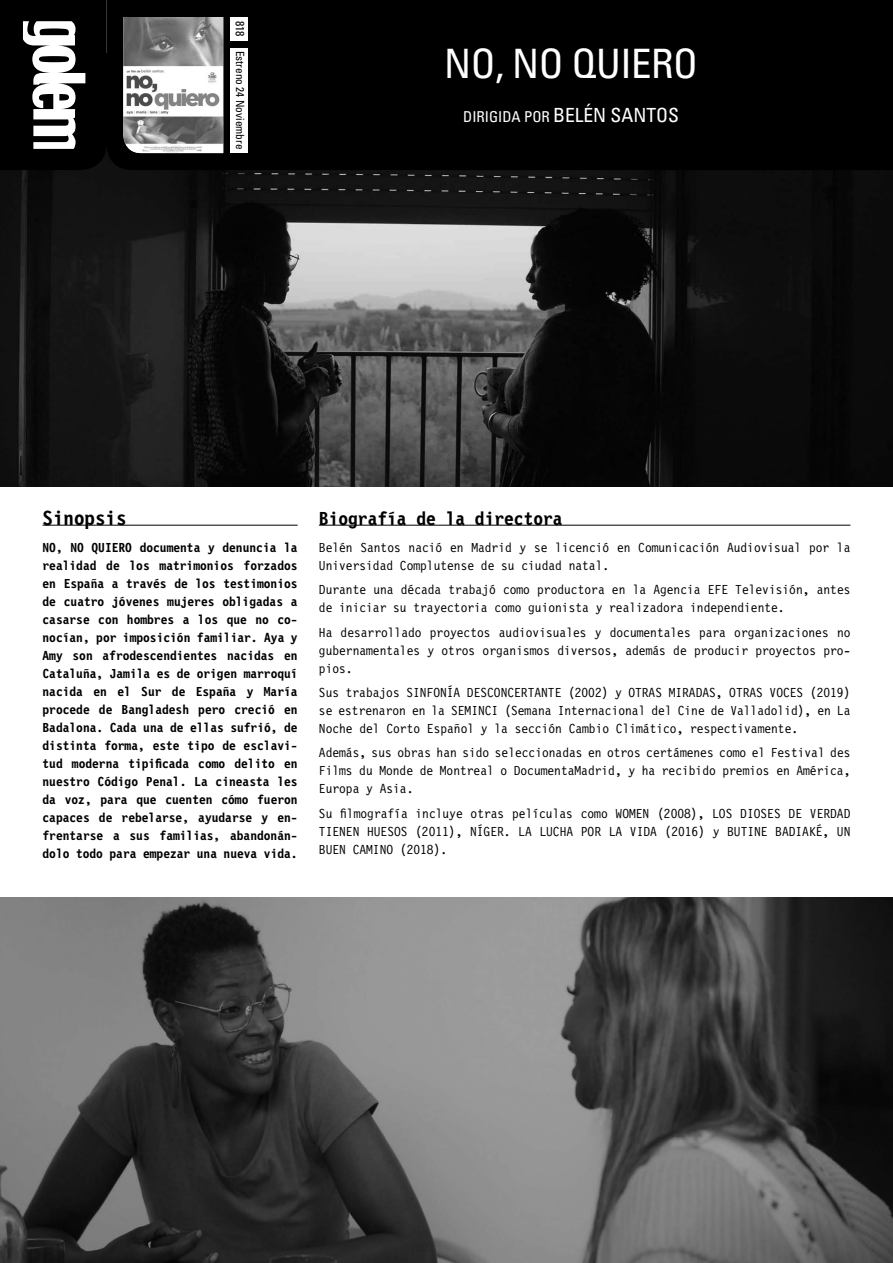
<style>
.page{position:relative;width:893px;height:1263px;background:#fff}
.page>*{position:absolute;margin:0;border:0;box-sizing:border-box;transform-origin:0 0}
.t1{font:condensed 40.5px "Univers";letter-spacing:-.01em;color:#fff}
.t2{font:700 21px "Letter Gothic 12 Pitch BT";color:#000}
.t3{font:700 19.5px "Letter Gothic 12 Pitch BT";color:#000}
.t4{font:condensed 15px "Univers";color:#fff}
.t5{font:13.5px/18px "Letter Gothic 12 Pitch BT";color:#000;text-align:justify}
.t6{font:700 13.5px/18px "Letter Gothic 12 Pitch BT";color:#000;text-align:justify}
.t7{font:condensed 11.25px "Univers";color:#000}
.s1{font-size:12px}
.s2{font-size:19.5px}
</style>
<div class="page">
<img style="left:0;top:170px;width:893px;height:317px">
<div style="left:106px;top:0;width:787px;height:170px;background:#000"></div>
<img style="left:123px;top:17px;width:100px;height:136px">
<div style="left:231px;top:17px;width:17px;height:23px;background:#fff"></div>
<div style="left:231px;top:48px;width:17px;height:105px;background:#fff"></div>
<hr style="left:319px;top:525px;width:531px;height:1px;background:#000">
<svg style="left:0;top:0;width:106px;height:170px"></svg>
<img style="left:0;top:897px;width:893px;height:366px">
<hr style="left:43px;top:525px;width:255px;height:1px;background:#000">
<p class="t7" style="left:247px;top:21px;width:130px;rotate:90deg"><span class="s1">818</span> Estreno 24 Noviembre</p>
<h1 class="t1" style="left:444px;top:38px;width:255px">NO, NO QUIERO</h1>
<p class="t4" style="left:463px;top:107px;width:217px">DIRIGIDA POR <span class="s2">BELÉN SANTOS</span></p>
<h2 class="t2" style="left:43px;top:506px;width:85px">Sinopsis</h2>
<p class="t6" style="left:43px;top:539px;width:257px">NO, NO QUIERO documenta y denuncia la realidad de los matrimonios forzados en España a través de los testimonios de cuatro jóvenes mujeres obligadas a casarse con hombres a los que no co&shy;nocían, por imposición familiar. Aya y Amy son afrodescendientes nacidas en Cataluña, Jamila es de origen marroquí nacida en el Sur de España y María procede de Bangladesh pero creció en Badalona. Cada una de ellas sufrió, de distinta forma, este tipo de esclavi&shy;tud moderna tipificada como delito en nuestro Código Penal. La cineasta les da voz, para que cuenten cómo fueron capaces de rebelarse, ayudarse y en&shy;frentarse a sus familias, abandonán&shy;dolo todo para empezar una nueva vida.</p>
<h3 class="t3" style="left:319px;top:507px;width:245px">Biografía de la directora</h3>
<p class="t5" style="left:319px;top:539px;width:533px">Belén Santos nació en Madrid y se licenció en Comunicación Audiovisual por la<br>Universidad Complutense de su ciudad natal.</p>
<p class="t5" style="left:319px;top:581px;width:533px">Durante una década trabajó como productora en la Agencia EFE Televisión, antes de iniciar su trayectoria como guionista y realizadora independiente.</p>
<p class="t5" style="left:319px;top:623px;width:533px">Ha desarrollado proyectos audiovisuales y documentales para organizaciones no gubernamentales y otros organismos diversos, además de producir proyectos pro&shy;pios.</p>
<p class="t5" style="left:319px;top:684px;width:533px">Sus trabajos SINFONÍA DESCONCERTANTE (2002) y OTRAS MIRADAS, OTRAS VOCES (2019) se estrenaron en la SEMINCI (Semana Internacional del Cine de Valladolid), en La Noche del Corto Español y la sección Cambio Climático, respectivamente.</p>
<p class="t5" style="left:319px;top:744px;width:533px">Además, sus obras han sido seleccionadas en otros certámenes como el Festival des Films du Monde de Montreal o DocumentaMadrid, y ha recibido premios en América, Europa y Asia.</p>
<p class="t5" style="left:319px;top:805px;width:533px">Su filmografía incluye otras películas como WOMEN (2008), LOS DIOSES DE VERDAD TIENEN HUESOS (2011), NÍGER. LA LUCHA POR LA VIDA (2016) y BUTINE BADIAKÉ, UN BUEN CAMINO (2018).</p>
</div>
